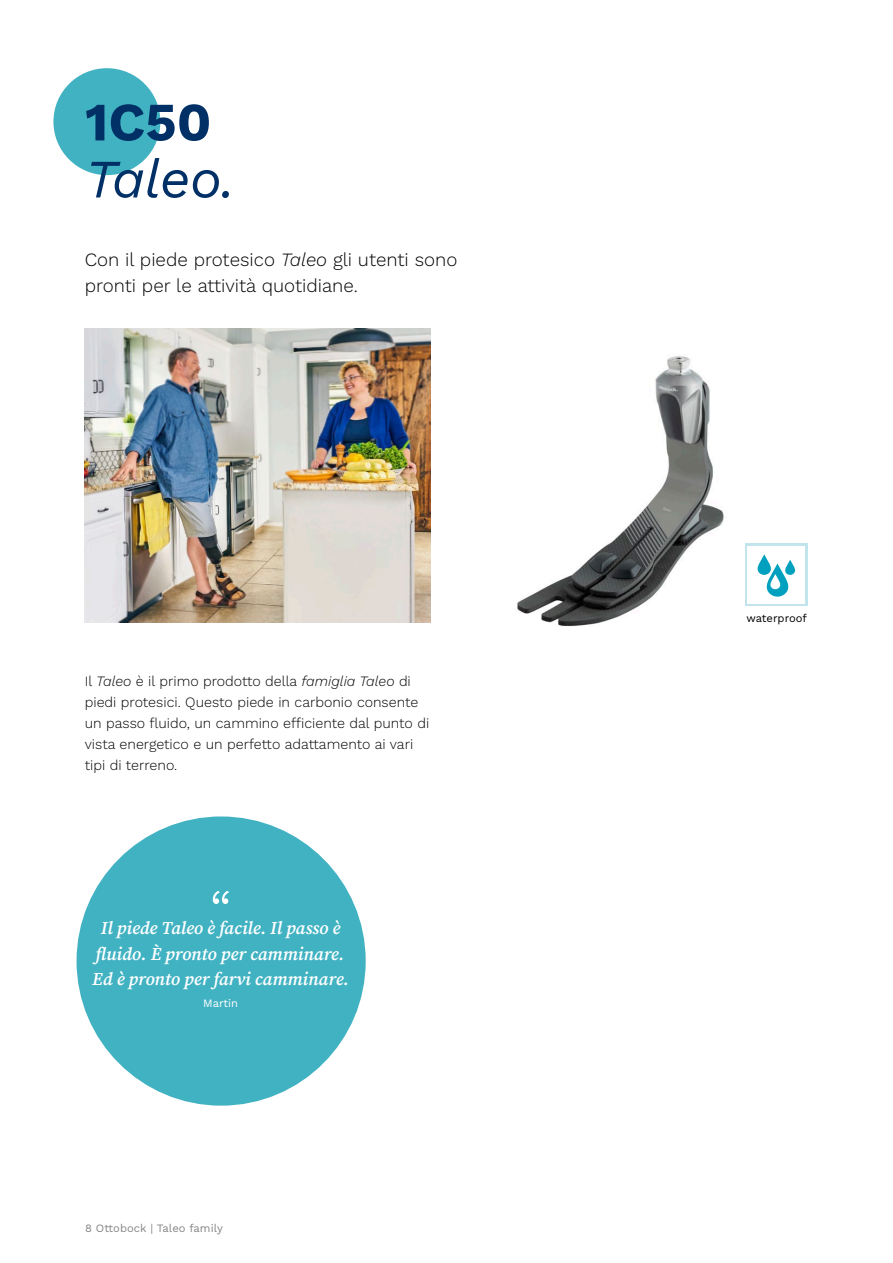
<style>
.page{position:relative;width:893px;height:1263px;background:#fff}
.page>*{position:absolute;margin:0;border:0;box-sizing:border-box;transform-origin:0 0}
.t1{font:300 63px "Work Sans";color:#fff}
.t2{font:italic 54px "Work Sans";letter-spacing:-.015em;color:#003066}
.t3{font:700 54px "Work Sans";color:#003066}
.t4{font:300 18.75px/26.2px "Work Sans";color:#000}
.t5{font:italic 600 18px/25.5px "Source Serif Pro";color:#fff;text-align:center}
.t6{font:300 14.25px/21px "Work Sans";color:#000}
.t7{font:11.25px "Work Sans";letter-spacing:.005em;color:#868686}
.t8{font:11.25px "Work Sans";color:#000}
.t9{font:11.25px "Work Sans";color:#fff}
.s1{font-style:italic}
</style>
<div class="page">
<div style="left:53px;top:68px;width:107px;height:107px;background:#41b2c2;border-radius:50%"></div>
<svg style="left:745px;top:544px;width:63px;height:62px"></svg>
<div style="left:748px;top:546px;width:57px;height:57px;background:#fff"></div>
<svg style="left:757px;top:554px;width:39px;height:43px"></svg>
<div style="left:77px;top:816px;width:289px;height:290px;background:#41b2c2;border-radius:50%"></div>
<img style="left:85px;top:329px;width:345px;height:294px">
<img style="left:517px;top:356px;width:207px;height:271px">
<h2 class="t3" style="left:85px;top:81px;width:128px">1C50</h2>
<h2 class="t2" style="left:85px;top:138px;width:151px">Taleo.</h2>
<h3 class="t4" style="left:85px;top:245px;width:374px">Con il piede protesico <span class="s1">Taleo</span> gli utenti sono pronti per le attività quotidiane.</h3>
<p class="t6" style="left:85px;top:670px;width:346px">Il <span class="s1">Taleo</span> è il primo prodotto della <span class="s1">famiglia Taleo</span> di piedi protesici. Questo piede in carbonio consente un passo fluido, un cammino efficiente dal punto di vista energetico e un perfetto adattamento ai vari tipi di terreno.</p>
<h1 class="t1" style="left:209px;top:867px;width:24px">“</h1>
<p class="t5" style="left:92px;top:915px;width:258px">Il piede Taleo è facile. Il passo è fluido. È pronto per camminare.<br>Ed è pronto per farvi camminare.</p>
<p class="t9" style="left:203px;top:995px;width:36px">Martin</p>
<p class="t7" style="left:85px;top:1219px;width:139px">8 Ottobock | Taleo family</p>
<p class="t8" style="left:746px;top:610px;width:62px">waterproof</p>
</div>
